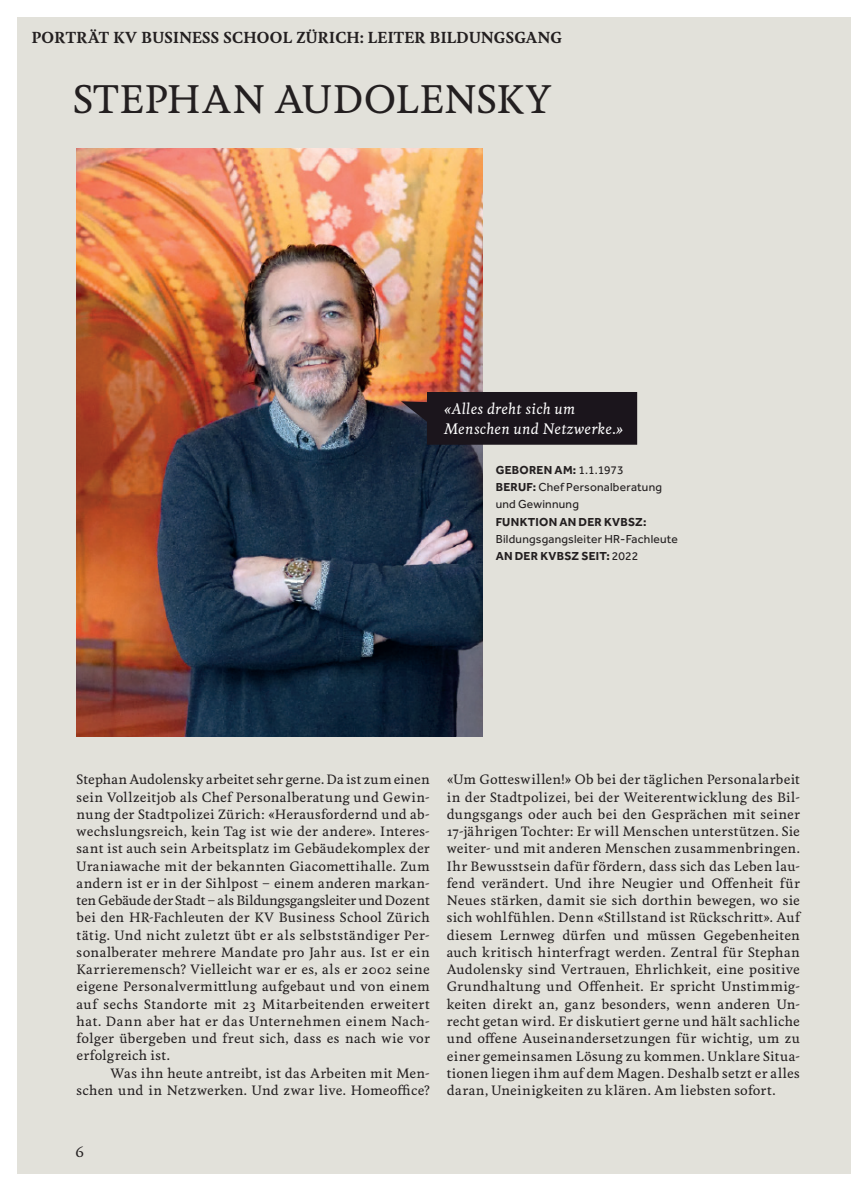
<style>
.page{position:relative;width:851px;height:1191px;background:#fff}
.page>*{position:absolute;margin:0;border:0;box-sizing:border-box;transform-origin:0 0}
.t1{font:500 37.5px "Feijoa";letter-spacing:.015em;color:#231f20}
.t2{font:700 15px "Feijoa";letter-spacing:.02em;color:#231f20}
.t3{font:italic 500 14.25px/19.5px "Feijoa";letter-spacing:.025em;color:#fff}
.t4{font:500 13.5px "Feijoa";color:#231f20}
.t5{font:500 12.75px/17.2px "Feijoa";letter-spacing:.02em;color:#231f20;text-align:justify}
.t6{font:12px/17.2px "Effra";letter-spacing:.02em;color:#231f20}
.t7{font:700 12px "Effra";letter-spacing:.02em;color:#231f20}
.s1{font-weight:700}
</style>
<div class="page">
<div style="left:17px;top:17px;width:833px;height:1157px;background:#e2e1da"></div>
<img style="left:77px;top:149px;width:405px;height:587px">
<svg style="left:401px;top:392px;width:236px;height:53px;background:#20191f"></svg>
<p class="t2" style="left:32px;top:27px;width:531px">PORTRÄT KV BUSINESS SCHOOL ZÜRICH: LEITER BILDUNGSGANG</p>
<h1 class="t1" style="left:73px;top:75px;width:480px">STEPHAN AUDOLENSKY</h1>
<p class="t3" style="left:444px;top:399px;width:180px">«Alles dreht sich um<br>Menschen und Netzwerke.»</p>
<p class="t6" style="left:495px;top:461px;width:168px"><span class="s1">GEBOREN AM:</span> 1.1.1973<br><span class="s1">BERUF:</span> Chef Personalberatung und Gewinnung</p>
<p class="t7" style="left:495px;top:514px;width:152px">FUNKTION AN DER KVBSZ:</p>
<p class="t6" style="left:495px;top:530px;width:184px">Bildungsgangsleiter HR-Fachleute<br><span class="s1">AN DER KVBSZ SEIT:</span> 2022</p>
<p class="t5" style="left:77px;top:771px;width:354px">Stephan Audolensky arbeitet sehr gerne. Da ist zum einen sein Vollzeitjob als Chef Personalberatung und Gewin&shy;nung der Stadtpolizei Zürich: «Herausfordernd und ab&shy;wechslungsreich, kein Tag ist wie der andere». Interes&shy;sant ist auch sein Arbeitsplatz im Gebäudekomplex der Uraniawache mit der bekannten Giacomettihalle. Zum andern ist er in der Sihlpost ‒ einem anderen markan&shy;ten Gebäude der Stadt ‒ als Bildungsgangsleiter und Dozent bei den HR-Fachleuten der KV Business School Zürich tätig. Und nicht zuletzt übt er als selbstständiger Per&shy;sonalberater mehrere Mandate pro Jahr aus. Ist er ein Karrieremensch? Vielleicht war er es, als er 2002 seine eigene Personalvermittlung aufgebaut und von einem auf sechs Standorte mit 23 Mitarbeitenden erweitert hat. Dann aber hat er das Unternehmen einem Nach&shy;folger übergeben und freut sich, dass es nach wie vor erfolgreich ist.</p>
<p class="t5" style="left:77px;top:1064px;width:354px;text-align:right">Was ihn heute antreibt, ist das Arbeiten mit Men&shy;schen und in Netzwerken. Und zwar live. Homeoffice?</p>
<p class="t5" style="left:446px;top:771px;width:354px">«Um Gotteswillen!» Ob bei der täglichen Personalarbeit in der Stadtpolizei, bei der Weiterentwicklung des Bil&shy;dungsgangs oder auch bei den Gesprächen mit seiner 17-jährigen Tochter: Er will Menschen unterstützen. Sie weiter- und mit anderen Menschen zusammenbringen.<br>Ihr Bewusstsein dafür fördern, dass sich das Leben lau&shy;fend verändert. Und ihre Neugier und Offenheit für Neues stärken, damit sie sich dorthin bewegen, wo sie sich wohlfühlen. Denn «Stillstand ist Rückschritt». Auf diesem Lernweg dürfen und müssen Gegebenheiten auch kritisch hinterfragt werden. Zentral für Stephan Audolensky sind Vertrauen, Ehrlichkeit, eine positive Grundhaltung und Offenheit. Er spricht Unstimmig&shy;keiten direkt an, ganz besonders, wenn anderen Un&shy;recht getan wird. Er diskutiert gerne und hält sachliche und offene Auseinandersetzungen für wichtig, um zu einer gemeinsamen Lösung zu kommen. Unklare Situa&shy;tionen liegen ihm auf dem Magen. Deshalb setzt er alles daran, Uneinigkeiten zu klären. Am liebsten sofort.</p>
<p class="t4" style="left:75px;top:1143px;width:10px">6</p>
</div>
